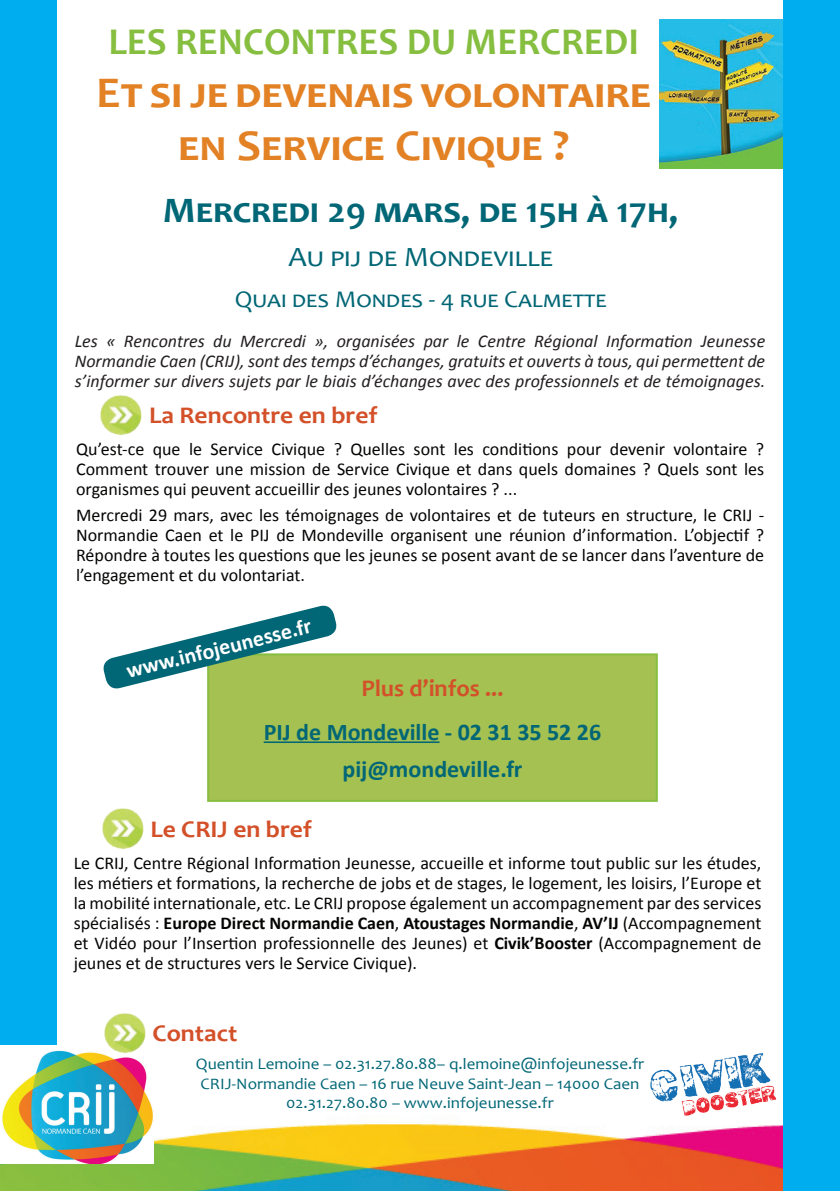
<style>
.page{position:relative;width:840px;height:1191px;background:#fff}
.page>*{position:absolute;margin:0;border:0;box-sizing:border-box;transform-origin:0 0}
.t1{font:700 44px/52.8px "Candara";color:#e38125;text-align:center;scale:1.06 1}
.t2{font:700 38px "Candara";color:#86be40}
.t3{font:700 36px "Candara";color:#016675;scale:1.06 1}
.t4{font:28px "Candara";color:#016675;scale:1.06 1}
.t5{font:700 24px/37px "Calibri";color:#016675;text-align:center}
.t6{font:700 24px "Candara";color:#d35029;scale:1.06 1}
.t7{font:24px "Candara";color:#016675;scale:1.06 1}
.t8{font:700 24px "Candara";color:#d35029}
.t9{font:700 22px "Calibri";color:#fff}
.t10{font:18px/20px "Calibri";color:#040503;text-align:justify}
.t11{font:italic 18px/20px "Calibri";color:#231f20;text-align:justify}
.t12{font:16px/19.2px "Candara";color:#016675;text-align:center;scale:1.06 1}
.s1{font-weight:700}
</style>
<div class="page">
<div style="left:0;top:0;width:57px;height:1191px;background:#00aeef"></div>
<img style="left:0;top:1122px;width:782px;height:69px">
<div style="left:782px;top:0;width:57px;height:1191px;background:#00aeef"></div>
<img style="left:100px;top:395px;width:42px;height:41px">
<img style="left:0;top:1045px;width:153px;height:118px">
<img style="left:659px;top:20px;width:123px;height:148px">
<div style="left:208px;top:654px;width:448px;height:147px;background:#a4c152"></div>
<hr style="left:263px;top:741px;width:176px;height:2px;background:#016675">
<div style="left:207px;top:653px;width:450px;height:149px;border:2px solid #86be40"></div>
<svg style="left:103px;top:605px;width:235px;height:86px"></svg>
<img style="left:102px;top:808px;width:42px;height:42px">
<img style="left:100px;top:1013px;width:47px;height:42px">
<img style="left:650px;top:1053px;width:127px;height:63px">
<h2 class="t2" style="left:108px;top:18px;width:532px">LES RENCONTRES DU MERCREDI</h2>
<h1 class="t1" style="left:96px;top:66px;width:525px">Et si je devenais volontaire en Service Civique ?</h1>
<h3 class="t3" style="left:163px;top:187px;width:487px">Mercredi 29 mars, de 15h à 17h,</h3>
<h3 class="t4" style="left:288px;top:240px;width:251px">Au pij de Mondeville</h3>
<h3 class="t7" style="left:235px;top:284px;width:352px">Quai des Mondes - 4 rue Calmette</h3>
<p class="t11" style="left:75px;top:330px;width:691px">Les « Rencontres du Mercredi », organisées par le Centre Régional Information Jeunesse Normandie Caen (CRIJ), sont des temps d’échanges, gratuits et ouverts à tous, qui permettent de s’informer sur divers sujets par le biais d’échanges avec des professionnels et de témoignages.</p>
<h3 class="t6" style="left:149px;top:400px;width:217px">La Rencontre en bref</h3>
<p class="t10" style="left:76px;top:439px;width:689px">Qu’est-ce que le Service Civique ? Quelles sont les conditions pour devenir volontaire ?<br>Comment trouver une mission de Service Civique et dans quels domaines ? Quels sont les organismes qui peuvent accueillir des jeunes volontaires ? ...</p>
<p class="t10" style="left:76px;top:505px;width:689px">Mercredi 29 mars, avec les témoignages de volontaires et de tuteurs en structure, le CRIJ - Normandie Caen et le PIJ de Mondeville organisent une réunion d’information. L’objectif ?<br>Répondre à toutes les questions que les jeunes se posent avant de se lancer dans l’aventure de l’engagement et du volontariat.</p>
<p class="t9" style="left:123px;top:657px;width:191px;rotate:-14deg">www.infojeunesse.fr</p>
<h3 class="t8" style="left:361px;top:673px;width:143px">Plus d’infos ...</h3>
<h3 class="t5" style="left:263px;top:713px;width:339px">PIJ de Mondeville - 02 31 35 52 26 pij@mondeville.fr</h3>
<h3 class="t6" style="left:150px;top:814px;width:154px">Le CRIJ en bref</h3>
<p class="t10" style="left:74px;top:853px;width:688px">Le CRIJ, Centre Régional Information Jeunesse, accueille et informe tout public sur les études, les métiers et formations, la recherche de jobs et de stages, le logement, les loisirs, l’Europe et la mobilité internationale, etc. Le CRIJ propose également un accompagnement par des services spécialisés : <span class="s1">Europe Direct Normandie Caen</span>, <span class="s1">Atoustages Normandie</span>, <span class="s1">AV’IJ</span> (Accompagnement et Vidéo pour l’Insertion professionnelle des Jeunes) et <span class="s1">Civik’Booster</span> (Accompagnement de jeunes et de structures vers le Service Civique).</p>
<h3 class="t6" style="left:152px;top:1018px;width:81px">Contact</h3>
<p class="t12" style="left:196px;top:1054px;width:424px">Quentin Lemoine – 02.31.27.80.88– q.lemoine@infojeunesse.fr<br>CRIJ-Normandie Caen – 16 rue Neuve Saint-Jean – 14000 Caen<br>02.31.27.80.80 – www.infojeunesse.fr</p>
</div>
